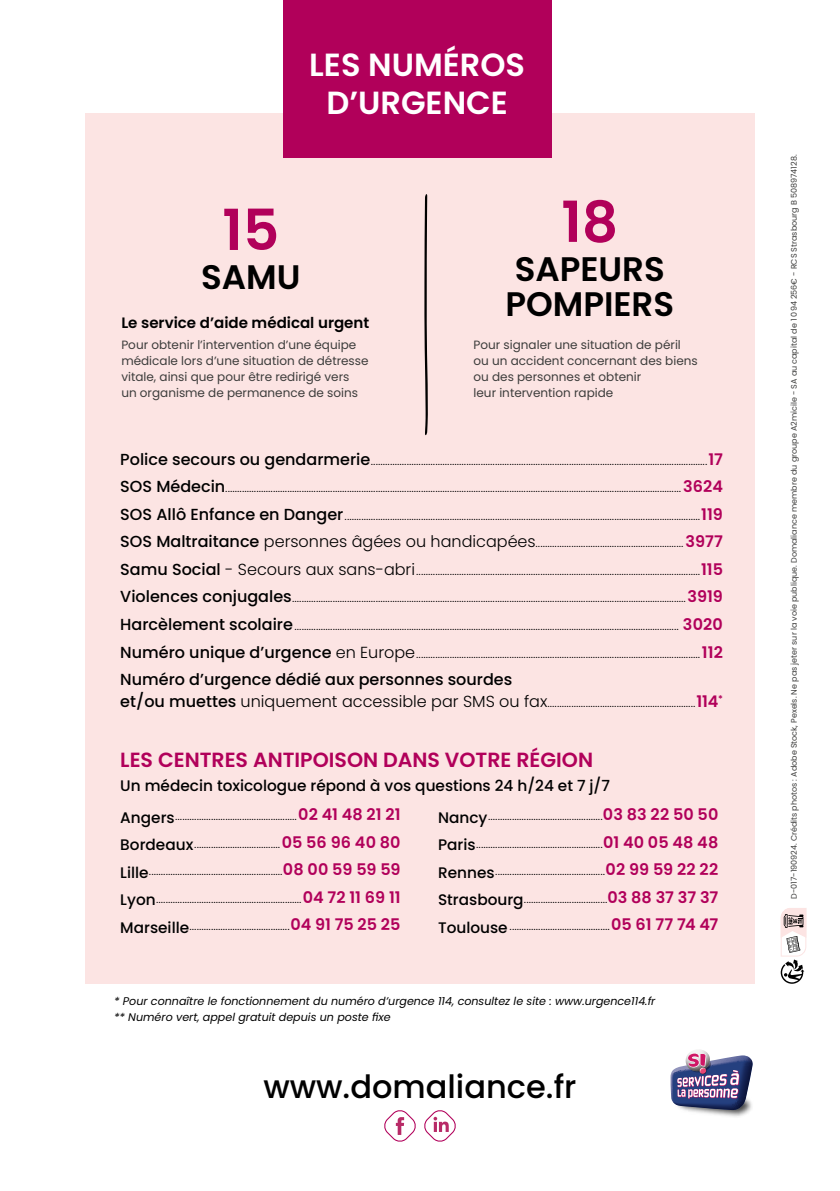
<style>
.page{position:relative;width:840px;height:1191px;background:#fff}
.page>*{position:absolute;margin:0;border:0;box-sizing:border-box;transform-origin:0 0}
.t1{font:600 56.6px "Poppins";color:#b1005a}
.t2{font:600 34px/35.4px "Poppins";color:#000}
.t3{font:600 32px/38px "Poppins";color:#fff;text-align:center}
.t4{font:500 32px "Poppins";color:#000}
.t5{font:600 20.4px "Poppins";color:#b1005a}
.t6{font:200 16px/27.6px "Poppins";color:#000;text-align:justify}
.t7{font:500 15.2px "Poppins";color:#000}
.t8{font:600 15px "Poppins";color:#000}
.t9{font:12px/16px "Poppins";color:#3c3c3b}
.t10{font:italic 11.2px/15.6px "Poppins";color:#000}
.t11{font:8px "Poppins";color:#3c3c3b}
.s1{font-weight:500}
.s2{font-weight:600;color:#b1005a}
.s3{font-weight:300}
</style>
<div class="page">
<svg style="left:384px;top:1110px;width:72px;height:32px"></svg>
<div style="left:85px;top:114px;width:669px;height:870px;background:#fce4e3"></div>
<div style="left:282px;top:0;width:269px;height:158px;background:#b1005a"></div>
<svg style="left:424px;top:194px;width:4px;height:242px"></svg>
<svg style="left:780px;top:908px;width:27px;height:76px"></svg>
<img style="left:685px;top:1110px;width:65px;height:7px">
<img style="left:670px;top:1050px;width:82px;height:60px">
<h3 class="t3" style="left:309px;top:46px;width:217px">LES NUMÉROS<br>D’URGENCE</h3>
<h1 class="t1" style="left:222px;top:197px;width:58px">15</h1>
<h2 class="t2" style="left:201px;top:259px;width:101px">SAMU</h2>
<p class="t8" style="left:121px;top:314px;width:249px">Le service d’aide médical urgent</p>
<p class="t9" style="left:121px;top:336px;width:248px">Pour obtenir l’intervention d’une équipe médicale lors d’une situation de détresse vitale, ainsi que pour être redirigé vers<br>un organisme de permanence de soins</p>
<h1 class="t1" style="left:561px;top:189px;width:58px">18</h1>
<h2 class="t2" style="left:505px;top:251px;width:170px">SAPEURS<br>POMPIERS</h2>
<p class="t9" style="left:473px;top:337px;width:225px">Pour signaler une situation de péril ou un accident concernant des biens ou des personnes et obtenir<br>leur intervention rapide</p>
<p class="t6" style="left:120px;top:445px;width:604px"><span class="s1">Police secours ou gendarmerie</span>.............................................................................................................................................<span class="s2">17<br></span><span class="s1">SOS Médecin</span>...............................................................................................................................................................................................<span class="s2">3624<br></span><span class="s1">SOS Allô Enfance en Danger</span>.....................................................................................................................................................<span class="s2">119<br></span><span class="s1">SOS Maltraitance</span> <span class="s3">personnes âgées ou handicapées</span>..............................................................<span class="s2">3977<br></span><span class="s1">Samu Social</span> <span class="s3">- Secours aux sans-abri</span>.......................................................................................................................<span class="s2">115<br></span><span class="s1">Violences conjugales</span>.....................................................................................................................................................................<span class="s2">3919<br></span><span class="s1">Harcèlement scolaire</span>................................................................................................................................................................. <span class="s2">3020<br></span><span class="s1">Numéro unique d’urgence</span> <span class="s3">en Europe</span>.......................................................................................................................<span class="s2">112<br></span><span class="s1">Numéro d’urgence dédié aux personnes sourdes</span></p>
<p class="t6" style="left:120px;top:687px;width:604px"><span class="s1">et/ou muettes</span> <span class="s3">uniquement accessible par SMS ou fax</span>..............................................................<span class="s2">114</span><sup>*</sup></p>
<p class="t5" style="left:120px;top:748px;width:474px">LES CENTRES ANTIPOISON DANS VOTRE RÉGION</p>
<p class="t7" style="left:120px;top:777px;width:491px">Un médecin toxicologue répond à vos questions 24 h/24 et 7 j/7</p>
<p class="t6" style="left:120px;top:800px;width:282px"><sub>Angers</sub>...................................................<span class="s2">02 41 48 21 21<br></span><sub>Bordeaux</sub>....................................<span class="s2">05 56 96 40 80<br></span><sub>Lille</sub>........................................................<span class="s2">08 00 59 59 59<br></span><sub>Lyon</sub>.............................................................<span class="s2">04 72 11 69 11<br></span><sub>Marseille</sub>..........................................<span class="s2">04 91 75 25 25</span></p>
<p class="t6" style="left:438px;top:800px;width:282px"><sub>Nancy</sub>................................................<span class="s2">03 83 22 50 50<br></span><sub>Paris</sub>.....................................................<span class="s2">01 40 05 48 48<br></span><sub>Rennes</sub>..............................................<span class="s2">02 99 59 22 22<br></span><sub>Strasbourg</sub>...................................<span class="s2">03 88 37 37 37<br></span><sub>Toulouse</sub>..........................................<span class="s2">05 61 77 74 47</span></p>
<p class="t10" style="left:114px;top:993px;width:542px">* Pour connaître le fonctionnement du numéro d’urgence 114, consultez le site : www.urgence114.fr ** Numéro vert, appel gratuit depuis un poste fixe</p>
<h3 class="t4" style="left:263px;top:1068px;width:314px">www.domaliance.fr</h3>
<p class="t11" style="left:788px;top:899px;width:745px;rotate:-90deg">D-017-190924. Crédits photos : Adobe Stock, Pexels. Ne pas jeter sur la voie publique. Domaliance membre du groupe A2micile - SA au capital de 1 094 256€ - RCS Strasbourg B 508974128.</p>
</div>
